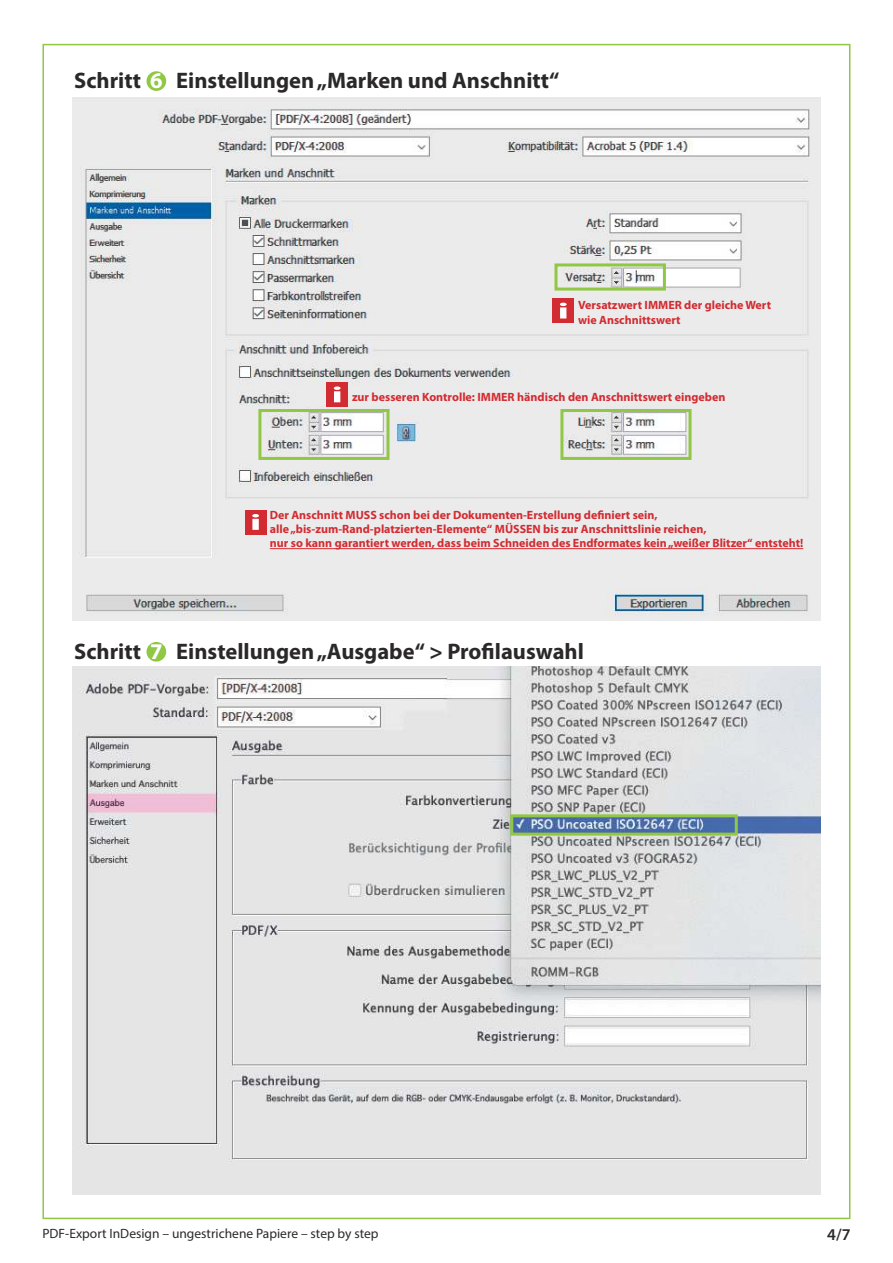
<style>
.page{position:relative;width:893px;height:1263px;background:#fff}
.page>*{position:absolute;margin:0;border:0;box-sizing:border-box;transform-origin:0 0}
.t1{font:700 22.5px "Myriad Pro";color:#2b2829}
.t2{font:600 16.5px "Myriad Pro";color:#2b2829}
.t3{font:13.5px "Myriad Pro";color:#2b2829}
.t4{font:700 12px/14.4px "Myriad Pro";color:#d22b31}
.s1{color:#fff}
</style>
<div class="page">
<img style="left:72px;top:97px;width:749px;height:524px">
<div style="left:554px;top:263px;width:112px;height:28px;border:3px solid #90c744"></div>
<div style="left:258px;top:409px;width:131px;height:51px;border:3px solid #90c744"></div>
<div style="left:560px;top:409px;width:131px;height:51px;border:3px solid #90c744"></div>
<hr style="left:270px;top:548px;width:533px;height:1px;background:#d22b31">
<div style="left:245px;top:510px;width:22px;height:25px;background:#d22b31"></div>
<svg style="left:252px;top:514px;width:7px;height:16px"></svg>
<div style="left:326px;top:382px;width:22px;height:25px;background:#d22b31"></div>
<svg style="left:334px;top:386px;width:7px;height:16px"></svg>
<div style="left:552px;top:299px;width:22px;height:24px;background:#d22b31"></div>
<svg style="left:560px;top:303px;width:7px;height:15px"></svg>
<img style="left:72px;top:667px;width:749px;height:527px">
<div style="left:510px;top:814px;width:228px;height:22px;border:3px solid #90c744"></div>
<div style="left:147px;top:71px;width:19px;height:20px;background:#90c744;border-radius:50%"></div>
<div style="left:147px;top:642px;width:19px;height:20px;background:#90c744;border-radius:50%"></div>
<h1 class="t1" style="left:74px;top:69px;width:487px">Schritt <span class="s1">6</span> Einstellungen „Marken und Anschnitt“</h1>
<p class="t4" style="left:578px;top:298px;width:195px">Versatzwert IMMER der gleiche Wert wie Anschnittswert</p>
<p class="t4" style="left:352px;top:390px;width:375px">zur besseren Kontrolle: IMMER händisch den Anschnittswert eingeben</p>
<p class="t4" style="left:270px;top:508px;width:535px">Der Anschnitt MUSS schon bei der Dokumenten-Erstellung definiert sein,<br>alle „bis-zum-Rand-platzierten-Elemente“ MÜSSEN bis zur Anschnittslinie reichen,<br>nur so kann garantiert werden, dass beim Schneiden des Endformates kein „weißer Blitzer“ entsteht!</p>
<h1 class="t1" style="left:74px;top:640px;width:511px">Schritt <span class="s1">7</span> Einstellungen „Ausgabe“ &gt; Profilauswahl</h1>
<p class="t3" style="left:42px;top:1228px;width:338px">PDF-Export InDesign – ungestrichene Papiere – step by step</p>
<h2 class="t2" style="left:827px;top:1228px;width:25px">4/7</h2>
</div>
